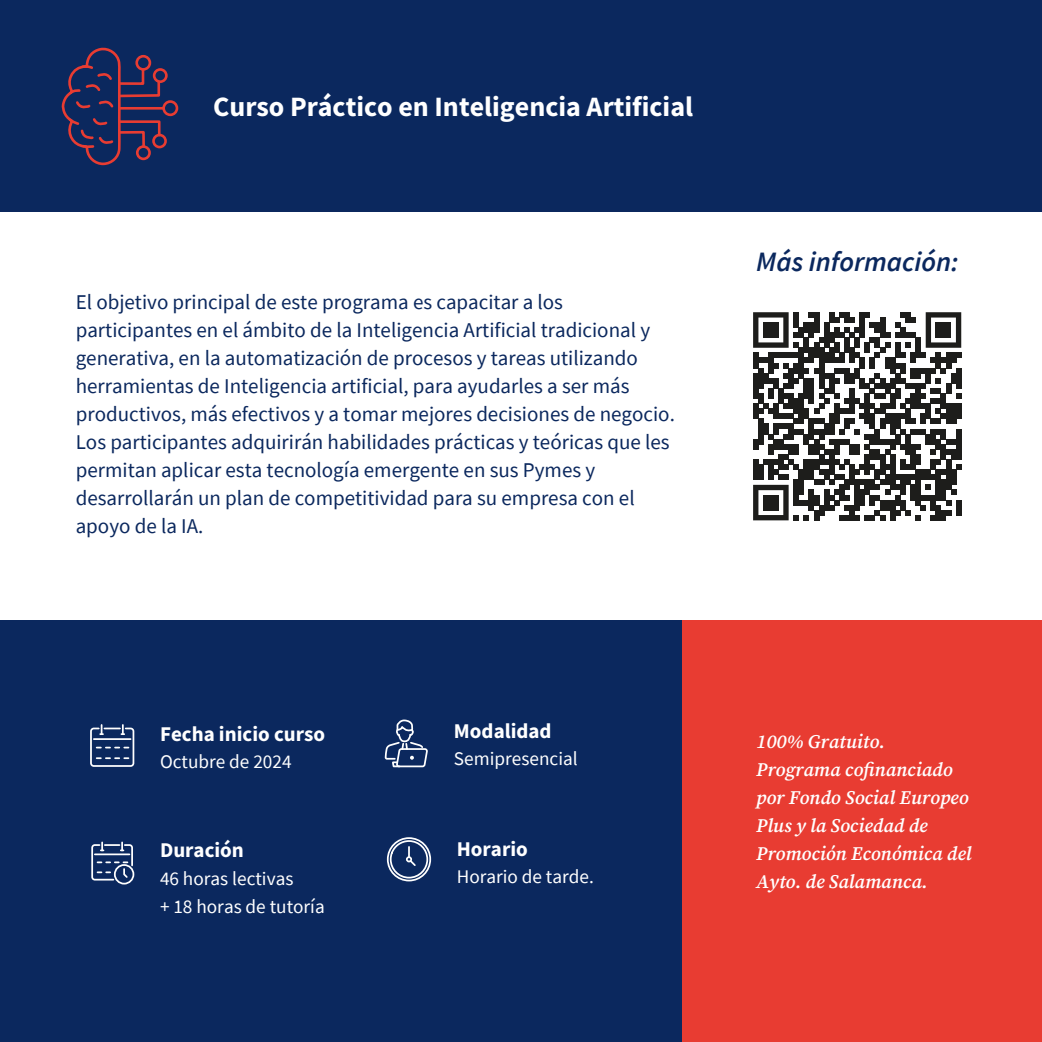
<style>
.page{position:relative;width:1042px;height:1042px;background:#fff}
.page>*{position:absolute;margin:0;border:0;box-sizing:border-box;transform-origin:0 0}
.t1{font:700 28px "Source Sans Pro";color:#fff}
.t2{font:italic 600 28px "Source Sans Pro";color:#0b285e}
.t3{font:21px/28px "Source Sans Pro";color:#0b285e}
.t4{font:700 21px "Source Sans Pro";color:#fff}
.t5{font:italic 600 19.25px/28px "Source Serif Pro";color:#fff}
.t6{font:19.25px/28px "Source Sans Pro";color:#fff}
</style>
<div class="page">
<div style="left:0;top:0;width:1042px;height:211px;background:#0b285e"></div>
<div style="left:0;top:620px;width:1042px;height:422px;background:#0b285e"></div>
<div style="left:682px;top:620px;width:360px;height:422px;background:#e83c32"></div>
<svg style="left:384px;top:719px;width:44px;height:49px"></svg>
<div style="left:387px;top:837px;width:44px;height:44px;border:2px solid #fff;border-radius:50%"></div>
<svg style="left:389px;top:839px;width:40px;height:40px"></svg>
<div style="left:90px;top:727px;width:44px;height:40px;border:2px solid #fff;border-radius:3px"></div>
<hr style="left:94px;top:738px;width:37px;height:2px;background:#fff">
<svg style="left:100px;top:725px;width:24px;height:10px"></svg>
<svg style="left:97px;top:747px;width:31px;height:1px"></svg>
<svg style="left:97px;top:757px;width:31px;height:2px"></svg>
<div style="left:114px;top:864px;width:20px;height:20px;border:2px solid #fff;border-radius:50%"></div>
<svg style="left:91px;top:842px;width:43px;height:39px"></svg>
<svg style="left:753px;top:312px;width:208px;height:208px"></svg>
<div style="left:763px;top:322px;width:15px;height:16px;background:#1d1d1b"></div>
<div style="left:936px;top:322px;width:15px;height:16px;background:#1d1d1b"></div>
<div style="left:763px;top:495px;width:15px;height:15px;background:#1d1d1b"></div>
<svg style="left:61px;top:48px;width:101px;height:118px"></svg>
<div style="left:135px;top:55px;width:16px;height:16px;border:3px solid #e83c32;border-radius:50%"></div>
<div style="left:153px;top:68px;width:15px;height:15px;border:3px solid #e83c32;border-radius:50%"></div>
<div style="left:162px;top:100px;width:16px;height:16px;border:3px solid #e83c32;border-radius:50%"></div>
<div style="left:152px;top:134px;width:15px;height:14px;border:3px solid #e83c32;border-radius:50%"></div>
<div style="left:136px;top:145px;width:15px;height:15px;border:3px solid #e83c32;border-radius:50%"></div>
<h1 class="t1" style="left:213px;top:87px;width:481px">Curso Práctico en Inteligencia Artificial</h1>
<p class="t3" style="left:76px;top:288px;width:601px">El objetivo principal de este programa es capacitar a los participantes en el ámbito de la Inteligencia Artificial tradicional y generativa, en la automatización de procesos y tareas utilizando herramientas de Inteligencia artificial, para ayudarles a ser más productivos, más efectivos y a tomar mejores decisiones de negocio.<br>Los participantes adquirirán habilidades prácticas y teóricas que les permitan aplicar esta tecnología emergente en sus Pymes y desarrollarán un plan de competitividad para su empresa con el apoyo de la IA.</p>
<h1 class="t2" style="left:756px;top:243px;width:204px">Más información:</h1>
<p class="t4" style="left:160px;top:719px;width:167px">Fecha inicio curso</p>
<p class="t4" style="left:454px;top:716px;width:99px">Modalidad</p>
<p class="t6" style="left:454px;top:744px;width:125px">Semipresencial</p>
<p class="t6" style="left:160px;top:747px;width:133px">Octubre de 2024</p>
<p class="t4" style="left:160px;top:836px;width:85px">Duración</p>
<p class="t6" style="left:160px;top:864px;width:166px">46 horas lectivas<br>+ 18 horas de tutoría</p>
<p class="t4" style="left:457px;top:834px;width:73px">Horario</p>
<p class="t6" style="left:457px;top:862px;width:139px">Horario de tarde.</p>
<p class="t5" style="left:756px;top:727px;width:217px">100% Gratuito.<br>Programa cofinanciado por Fondo Social Europeo<br>Plus y la Sociedad de<br>Promoción Económica del<br>Ayto. de Salamanca.</p>
</div>
